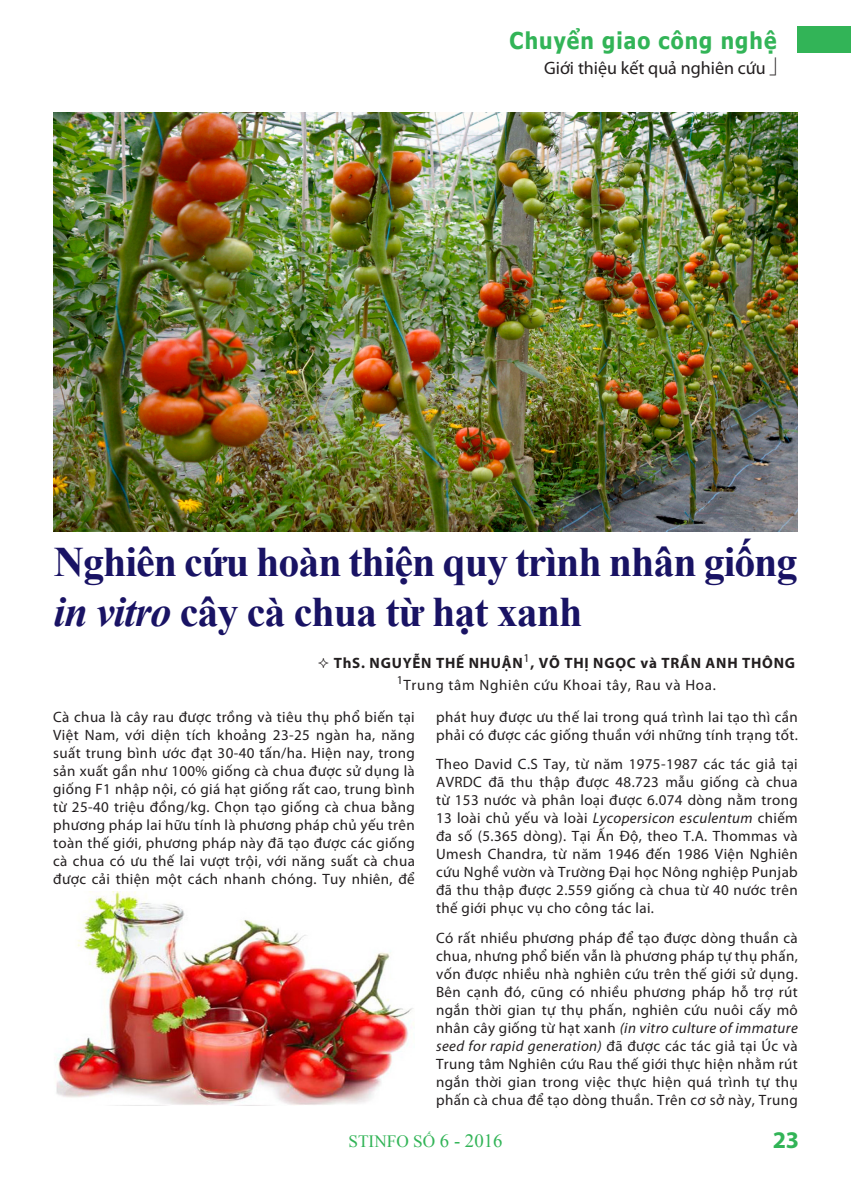
<style>
.page{position:relative;width:851px;height:1191px;background:#fff}
.page>*{position:absolute;margin:0;border:0;box-sizing:border-box;transform-origin:0 0}
.t1{font:700 42px/50.4px "Times New Roman";letter-spacing:-.025em;color:#191364}
.t2{font:700 24px "Myriad Pro";color:#32b457}
.t3{font:700 23.1px "Tahoma";letter-spacing:.05em;color:#32b457;scale:.91 1}
.t4{font:18px "Myriad Pro";color:#231f20}
.t5{font:17.25px "Times New Roman";color:#32b457}
.Tacgia{font:15px/18px "Myriad Pro";letter-spacing:.025em;color:#231f20;text-align:justify}
.Tacgia-2{font:700 15px "Myriad Pro";letter-spacing:.05em;color:#231f20}
.Tacgia-3{font:15px "Myriad Pro";letter-spacing:.05em;color:#231f20}
.s1{font-style:italic}
.s2{font-size:18.75px}
</style>
<div class="page">
<div style="left:797px;top:26px;width:53px;height:27px;background:#32b457"></div>
<img style="left:53px;top:113px;width:744px;height:418px">
<img style="left:56px;top:891px;width:358px;height:215px">
<h3 class="t3" style="left:509px;top:24px;width:295px">Chuyển giao công nghệ</h3>
<p class="t4" style="left:544px;top:57px;width:223px">Giới thiệu kết quả nghiên cứu</p>
<p class="t1" style="left:54px;top:535px;width:745px">Nghiên cứu hoàn thiện quy trình nhân giống <span class="s1">in vitro</span> cây cà chua từ hạt xanh</p>
<p class="Tacgia-2" style="left:334px;top:653px;width:463px">ThS. NGUYỄN THẾ NHUẬN<sup>1</sup>, VÕ THỊ NGỌC và TRẦN ANH THÔNG</p>
<p class="Tacgia-3" style="left:396px;top:676px;width:321px"><sup>1</sup>Trung tâm Nghiên cứu Khoai tây, Rau và Hoa.</p>
<p class="Tacgia" style="left:53px;top:707px;width:363px">Cà chua là cây rau được trồng và tiêu thụ phổ biến tại Việt Nam, với diện tích khoảng 23-25 ngàn ha, năng suất trung bình ước đạt 30-40 tấn/ha. Hiện nay, trong sản xuất gần như 100% giống cà chua được sử dụng là giống F1 nhập nội, có giá hạt giống rất cao, trung bình từ 25-40 triệu đồng/kg. Chọn tạo giống cà chua bằng phương pháp lai hữu tính là phương pháp chủ yếu trên toàn thế giới, phương pháp này đã tạo được các giống cà chua có ưu thế lai vượt trội, với năng suất cà chua được cải thiện một cách nhanh chóng. Tuy nhiên, để</p>
<p class="Tacgia" style="left:436px;top:707px;width:363px">phát huy được ưu thế lai trong quá trình lai tạo thì cần phải có được các giống thuần với những tính trạng tốt.</p>
<p class="Tacgia" style="left:436px;top:755px;width:363px">Theo David C.S Tay, từ năm 1975-1987 các tác giả tại AVRDC đã thu thập được 48.723 mẫu giống cà chua từ 153 nước và phân loại được 6.074 dòng nằm trong 13 loài chủ yếu và loài <span class="s1">Lycopersicon esculentum</span> chiếm đa số (5.365 dòng). Tại Ấn Độ, theo T.A. Thommas và Umesh Chandra, từ năm 1946 đến 1986 Viện Nghiên cứu Nghề vườn và Trường Đại học Nông nghiệp Punjab đã thu thập được 2.559 giống cà chua từ 40 nước trên thế giới phục vụ cho công tác lai.</p>
<p class="Tacgia" style="left:436px;top:928px;width:363px">Có rất nhiều phương pháp để tạo được dòng thuần cà chua, nhưng phổ biến vẫn là phương pháp tự thụ phấn, vốn được nhiều nhà nghiên cứu trên thế giới sử dụng.<br>Bên cạnh đó, cũng có nhiều phương pháp hỗ trợ rút ngắn thời gian tự thụ phấn, nghiên cứu nuôi cấy mô nhân cây giống từ hạt xanh <span class="s1">(in vitro culture of immature seed for rapid generation)</span> đã được các tác giả tại Úc và Trung tâm Nghiên cứu Rau thế giới thực hiện nhằm rút ngắn thời gian trong việc thực hiện quá trình tự thụ phấn cà chua để tạo dòng thuần. Trên cơ sở này, Trung</p>
<p class="t5" style="left:348px;top:1130px;width:155px">STINFO SỐ <span class="s2">6 - 2016</span></p>
<p class="t2" style="left:772px;top:1124px;width:28px">23</p>
</div>
